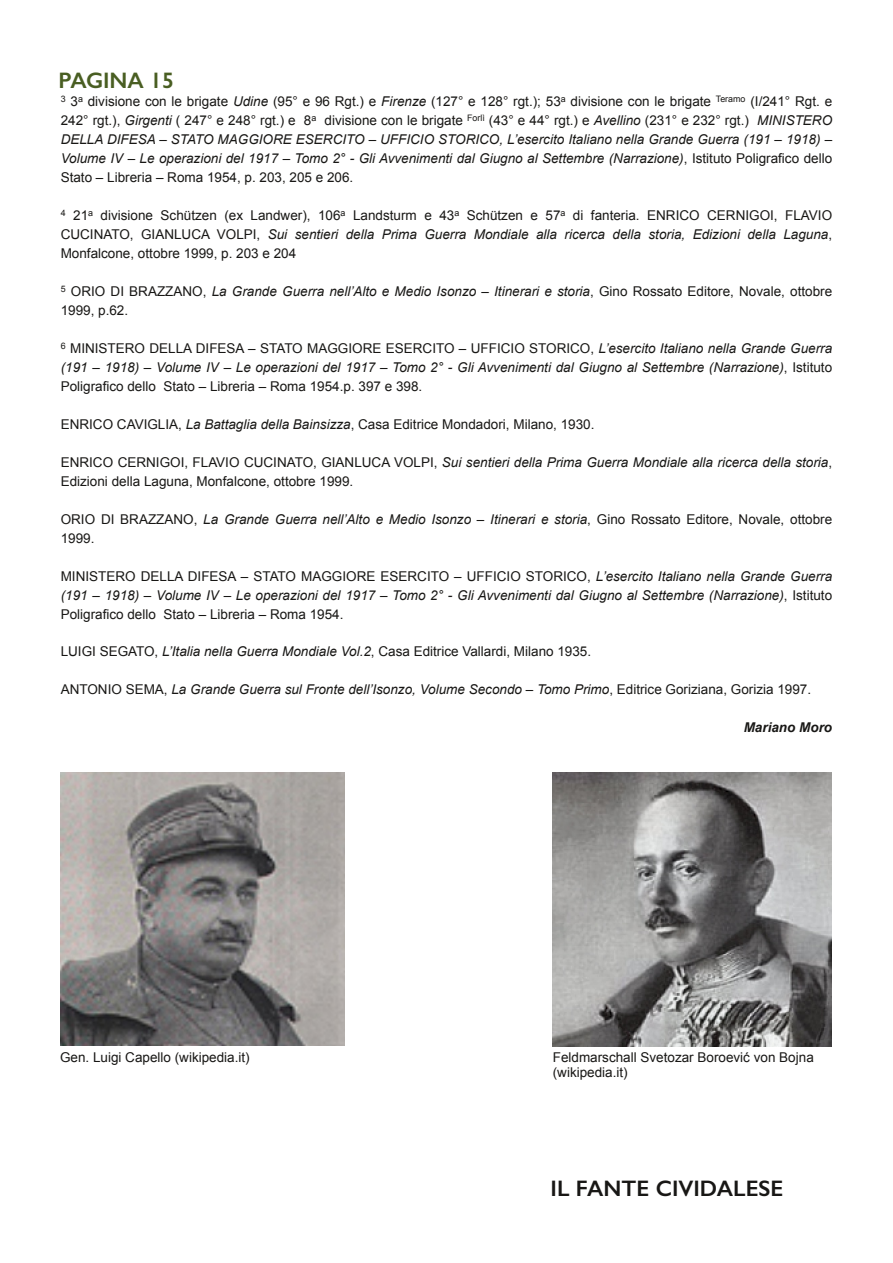
<style>
.page{position:relative;width:893px;height:1263px;background:#fff}
.page>*{position:absolute;margin:0;border:0;box-sizing:border-box;transform-origin:0 0}
.t1{font:600 22.5px "Gill Sans";color:#181715}
.t2{font:600 22.5px "Gill Sans";color:#495e22}
.t3{font:13.5px/18.9px "Arial";color:#181715}
.t4{font:italic 13.5px/18.9px "Arial";color:#181715;text-align:justify}
.t5{font:italic 700 13.5px "Arial";color:#181715}
.s1{font-style:italic}
.s2{font-style:normal}
</style>
<div class="page">
<img style="left:60px;top:773px;width:284px;height:272px">
<img style="left:553px;top:773px;width:278px;height:273px">
<h1 class="t2" style="left:58px;top:66px;width:117px">PAGINA 15</h1>
<p class="t3" style="left:61px;top:92px;width:773px;text-align:justify"><sup>3</sup> 3<sup>a</sup> divisione con le brigate <span class="s1">Udine</span> (95° e 96 Rgt.) e <span class="s1">Firenze</span> (127° e 128° rgt.); 53<sup>a</sup> divisione con le brigate <sup>Teramo</sup> (I/241° Rgt. e 242° rgt.), <span class="s1">Girgenti</span> ( 247° e 248° rgt.) e 8<sup>a</sup> divisione con le brigate <sup>Forlì</sup> (43° e 44° rgt.) e <span class="s1">Avellino</span> (231° e 232° rgt.) <span class="s1">MINISTERO DELLA DIFESA – STATO MAGGIORE ESERCITO – UFFICIO STORICO, L’esercito Italiano nella Grande Guerra (191 – 1918) – Volume IV – Le operazioni del 1917 – Tomo 2° - Gli Avvenimenti dal Giugno al Settembre (Narrazione)</span>, Istituto Poligrafico dello Stato – Libreria – Roma 1954, p. 203, 205 e 206.</p>
<p class="t3" style="left:61px;top:206px;width:773px;text-align:justify"><sup>4</sup> 21<sup>a</sup> divisione Schützen (ex Landwer), 106<sup>a</sup> Landsturm e 43<sup>a</sup> Schützen e 57<sup>a</sup> di fanteria. ENRICO CERNIGOI, FLAVIO CUCINATO, GIANLUCA VOLPI, <span class="s1">Sui sentieri della Prima Guerra Mondiale alla ricerca della storia, Edizioni della Laguna</span>, Monfalcone, ottobre 1999, p. 203 e 204</p>
<p class="t3" style="left:61px;top:282px;width:773px"><sup>5</sup> ORIO DI BRAZZANO, <span class="s1">La Grande Guerra nell’Alto e Medio Isonzo – Itinerari e storia</span>, Gino Rossato Editore, Novale, ottobre<br>1999, p.62.</p>
<p class="t4" style="left:61px;top:339px;width:773px"><sup>6</sup> <span class="s2">MINISTERO DELLA DIFESA – STATO MAGGIORE ESERCITO – UFFICIO STORICO,</span> L’esercito Italiano nella Grande Guerra (191 – 1918) – Volume IV – Le operazioni del 1917 – Tomo 2° - Gli Avvenimenti dal Giugno al Settembre (Narrazione)<span class="s2">, Istituto Poligrafico dello Stato – Libreria – Roma 1954.p. 397 e 398.</span></p>
<p class="t3" style="left:61px;top:415px;width:535px">ENRICO CAVIGLIA, <span class="s1">La Battaglia della Bainsizza</span>, Casa Editrice Mondadori, Milano, 1930.</p>
<p class="t3" style="left:61px;top:453px;width:773px">ENRICO CERNIGOI, FLAVIO CUCINATO, GIANLUCA VOLPI, <span class="s1">Sui sentieri della Prima Guerra Mondiale alla ricerca della storia</span>,<br>Edizioni della Laguna, Monfalcone, ottobre 1999.</p>
<p class="t3" style="left:61px;top:509px;width:773px">ORIO DI BRAZZANO, <span class="s1">La Grande Guerra nell’Alto e Medio Isonzo – Itinerari e storia</span>, Gino Rossato Editore, Novale, ottobre<br>1999.</p>
<p class="t4" style="left:61px;top:566px;width:773px"><span class="s2">MINISTERO DELLA DIFESA – STATO MAGGIORE ESERCITO – UFFICIO STORICO,</span> L’esercito Italiano nella Grande Guerra (191 – 1918) – Volume IV – Le operazioni del 1917 – Tomo 2° - Gli Avvenimenti dal Giugno al Settembre (Narrazione)<span class="s2">, Istituto Poligrafico dello Stato – Libreria – Roma 1954.</span></p>
<p class="t3" style="left:61px;top:642px;width:532px">LUIGI SEGATO, <span class="s1">L’Italia nella Guerra Mondiale Vol.2</span>, Casa Editrice Vallardi, Milano 1935.</p>
<p class="t4" style="left:61px;top:680px;width:752px"><span class="s2">ANTONIO SEMA,</span> La Grande Guerra sul Fronte dell’Isonzo, Volume Secondo – Tomo Primo<span class="s2">, Editrice Goriziana, Gorizia 1997.</span></p>
<p class="t5" style="left:744px;top:720px;width:90px">Mariano Moro</p>
<p class="t3" style="left:60px;top:1047px;width:191px">Gen. Luigi Capello (wikipedia.it)</p>
<p class="t3" style="left:553px;top:1049px;width:263px;line-height:15.5px">Feldmarschall Svetozar Boroević von Bojna (wikipedia.it)</p>
<h1 class="t1" style="left:550px;top:1175px;width:234px">IL FANTE CIVIDALESE</h1>
</div>
